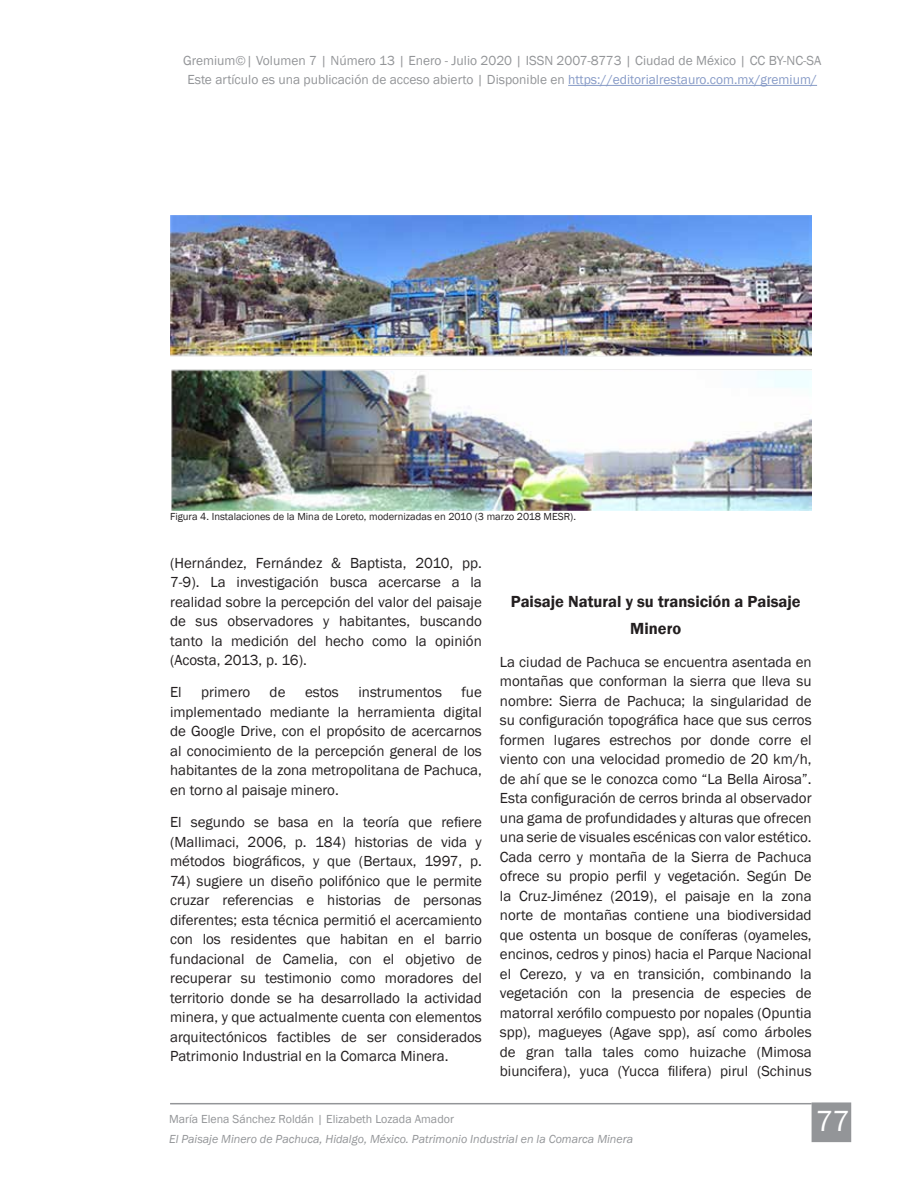
<style>
.page{position:relative;width:918px;height:1188px;background:#fff}
.page>*{position:absolute;margin:0;border:0;box-sizing:border-box;transform-origin:0 0}
.t1{font:30px "Franklin Gothic";color:#fff}
.t2{font:600 16.5px/27px "Franklin Gothic";color:#231f20;text-align:center}
.t3{font:15px/19.5px "Franklin Gothic";color:#231f20;text-align:justify}
.t4{font:13.5px/19.5px "Franklin Gothic";color:#939598;text-align:center}
.t5{font:italic 12px "Franklin Gothic";color:#939598}
.t6{font:12px "Franklin Gothic";color:#939598}
.t7{font:10.5px "Franklin Gothic";color:#231f20}
.s1{color:#879bc7}
</style>
<div class="page">
<div style="left:812px;top:1102px;width:39px;height:40px;background:#939598"></div>
<hr style="left:170px;top:1103px;width:642px;height:1px;background:#939598">
<hr style="left:568px;top:85px;width:249px;height:1px;background:#879bc7">
<img style="left:170px;top:215px;width:642px;height:296px">
<p class="t4" style="left:183px;top:51px;width:640px">Gremium©| Volumen 7 | Número 13 | Enero - Julio 2020 | ISSN 2007-8773 | Ciudad de México | CC BY-NC-SA<br>Este artículo es una publicación de acceso abierto | Disponible en <span class="s1">https://editorialrestauro.com.mx/gremium/</span></p>
<p class="t7" style="left:170px;top:510px;width:407px">Figura 4. Instalaciones de la Mina de Loreto, modernizadas en 2010 (3 marzo 2018 MESR).</p>
<p class="t3" style="left:170px;top:553px;width:313px">(Hernández, Fernández &amp; Baptista, 2010, pp.<br>7-9). La investigación busca acercarse a la realidad sobre la percepción del valor del paisaje de sus observadores y habitantes, buscando tanto la medición del hecho como la opinión (Acosta, 2013, p. 16).</p>
<p class="t3" style="left:170px;top:683px;width:13px">El</p>
<p class="t3" style="left:201px;top:683px;width:50px">primero</p>
<p class="t3" style="left:270px;top:683px;width:17px">de</p>
<p class="t3" style="left:305px;top:683px;width:35px">estos</p>
<p class="t3" style="left:358px;top:683px;width:85px">instrumentos</p>
<p class="t3" style="left:170px;top:683px;width:313px;text-indent:291px">fue implementado mediante la herramienta digital de Google Drive, con el propósito de acercarnos al conocimiento de la percepción general de los habitantes de la zona metropolitana de Pachuca, en torno al paisaje minero.</p>
<p class="t3" style="left:170px;top:813px;width:313px">El segundo se basa en la teoría que refiere (Mallimaci, 2006, p. 184) historias de vida y métodos biográficos, y que (Bertaux, 1997, p.</p>
<p class="t3" style="left:170px;top:871px;width:313px">74) sugiere un diseño polifónico que le permite cruzar referencias e historias de personas diferentes; esta técnica permitió el acercamiento con los residentes que habitan en el barrio fundacional de Camelia, con el objetivo de recuperar su testimonio como moradores del territorio donde se ha desarrollado la actividad minera, y que actualmente cuenta con elementos arquitectónicos factibles de ser considerados Patrimonio Industrial en la Comarca Minera.</p>
<p class="t2" style="left:511px;top:588px;width:291px">Paisaje Natural y su transición a Paisaje<br>Minero</p>
<p class="t3" style="left:500px;top:652px;width:313px">La ciudad de Pachuca se encuentra asentada en montañas que conforman la sierra que lleva su nombre: Sierra de Pachuca; la singularidad de su configuración topográfica hace que sus cerros formen lugares estrechos por donde corre el viento con una velocidad promedio de 20 km/h, de ahí que se le conozca como “La Bella Airosa”.<br>Esta configuración de cerros brinda al observador una gama de profundidades y alturas que ofrecen una serie de visuales escénicas con valor estético.<br>Cada cerro y montaña de la Sierra de Pachuca ofrece su propio perfil y vegetación. Según De la Cruz-Jiménez (2019), el paisaje en la zona norte de montañas contiene una biodiversidad que ostenta un bosque de coníferas (oyameles, encinos, cedros y pinos) hacia el Parque Nacional el Cerezo, y va en transición, combinando la vegetación con la presencia de especies de matorral xerófilo compuesto por nopales (Opuntia spp), magueyes (Agave spp), así como árboles de gran talla tales como huizache (Mimosa biuncifera), yuca (Yucca filifera) pirul (Schinus</p>
<p class="t6" style="left:169px;top:1112px;width:286px">María Elena Sánchez Roldán | Elizabeth Lozada Amador</p>
<h1 class="t1" style="left:816px;top:1102px;width:36px">77</h1>
<p class="t5" style="left:169px;top:1131px;width:466px">El Paisaje Minero de Pachuca, Hidalgo, México. Patrimonio Industrial en la Comarca Minera</p>
</div>
